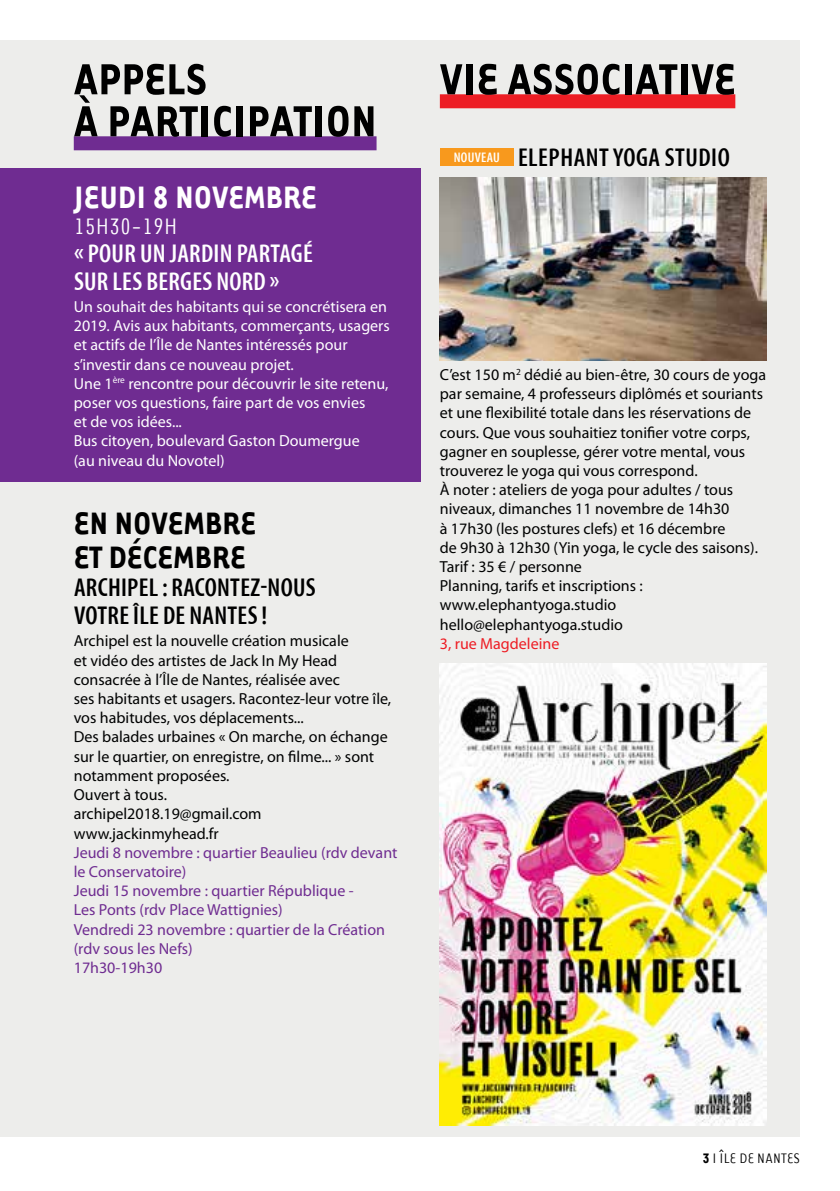
<style>
.page{position:relative;width:840px;height:1191px;background:#fff}
.page>*{position:absolute;margin:0;border:0;box-sizing:border-box;transform-origin:0 0}
.t1{font:700 50px/42px "Tarzana Narrow";letter-spacing:.015em;color:#000}
.t2{font:700 36px/34px "Tarzana Narrow";color:#000}
.t3{font:700 36px "Tarzana Narrow";color:#fff}
.t4{font:600 condensed 26px/28px "Myriad Pro";letter-spacing:.01em;color:#000}
.t5{font:600 condensed 26px/28px "Myriad Pro";letter-spacing:.01em;color:#fff}
.t6{font:26px "Tarzana Narrow";letter-spacing:.005em;color:#fff}
.t7{font:16px/19.2px "Myriad Pro";color:#000101}
.t8{font:16px/19.2px "Myriad Pro";color:#fff}
.t9{font:16px/19.2px "Myriad Pro";color:#6f2c91}
.t10{font:16px "Myriad Pro";color:#ed1d24}
.t11{font:16px "Tarzana Narrow";letter-spacing:.015em;color:#000}
.s1{font-weight:700}
</style>
<div class="page">
<div style="left:0;top:40px;width:799px;height:1096px;background:#ededeb"></div>
<div style="left:0;top:168px;width:420px;height:314px;background:#6f2c91"></div>
<div style="left:74px;top:136px;width:302px;height:14px;background:#6f2c91"></div>
<div style="left:439px;top:94px;width:296px;height:14px;background:#ed1d24"></div>
<div style="left:439px;top:149px;width:74px;height:17px;background:#f8991d"></div>
<img style="left:439px;top:663px;width:326px;height:463px">
<img style="left:439px;top:177px;width:326px;height:183px">
<h1 class="t1" style="left:74px;top:56px;width:92px">APPELS<br>À PARTICI</h1>
<h1 class="t1" style="left:247px;top:98px;width:45px">PATION</h1>
<h2 class="t3" style="left:74px;top:174px;width:120px">JEUDI 8 NOVEMBRE</h2>
<h3 class="t6" style="left:74px;top:210px;width:105px">15h30-19h</h3>
<h3 class="t5" style="left:74px;top:240px;width:240px">« POUR UN JARDIN PARTAGÉ<br>SUR LES BERGES NORD »</h3>
<p class="t8" style="left:74px;top:297px;width:317px">Un souhait des habitants qui se concrétisera en 2019. Avis aux habitants, commerçants, usagers et actifs de l’Île de Nantes intéressés pour s’investir dans ce nouveau projet.<br>Une 1<sup>ère</sup> rencontre pour découvrir le site retenu, poser vos questions, faire part de vos envies<br>et de vos idées...<br>Bus citoyen, boulevard Gaston Doumergue<br>(au niveau du Novotel)</p>
<h2 class="t2" style="left:74px;top:505px;width:60px">EN NOVEMBRE<br>ET DÉCEMBRE</h2>
<h3 class="t4" style="left:74px;top:574px;width:243px">ARCHIPEL: RACONTEZ-NOUS<br>VOTRE ÎLE DE NANTES !</h3>
<p class="t7" style="left:74px;top:631px;width:319px">Archipel est la nouvelle création musicale<br>et vidéo des artistes de Jack In My Head consacrée à l’Île de Nantes, réalisée avec<br>ses habitants et usagers. Racontez-leur votre île, vos habitudes, vos déplacements...<br>Des balades urbaines « On marche, on échange sur le quartier, on enregistre, on filme... » sont notamment proposées.<br>Ouvert à tous.<br>archipel2018.19@gmail.com www.jackinmyhead.fr</p>
<p class="t9" style="left:74px;top:842px;width:325px">Jeudi 8 novembre : quartier Beaulieu (rdv devant le Conservatoire)<br>Jeudi 15 novembre : quartier République -<br>Les Ponts (rdv Place Wattignies)<br>Vendredi 23 novembre : quartier de la Création (rdv sous les Nefs)<br>17h30-19h30</p>
<h1 class="t1" style="left:440px;top:56px;width:296px">VIE ASSOCIATIVE</h1>
<h3 class="t4" style="left:453px;top:144px;width:277px"><sup>NOUVEAU</sup> ELEPHANTYOGA STUDIO</h3>
<p class="t7" style="left:439px;top:365px;width:327px">C’est 150 m<sup>2</sup> dédié au bien-être, 30 cours de yoga par semaine, 4 professeurs diplômés et souriants et une flexibilité totale dans les réservations de cours. Que vous souhaitiez tonifier votre corps, gagner en souplesse, gérer votre mental, vous trouverez le yoga qui vous correspond.<br>À noter : ateliers de yoga pour adultes / tous niveaux, dimanches 11 novembre de 14h30<br>à 17h30 (les postures clefs) et 16 décembre<br>de 9h30 à 12h30 (Yin yoga, le cycle des saisons).<br>Tarif : 35 € / personne<br>Planning, tarifs et inscriptions : www.elephantyoga.studio hello@elephantyoga.studio</p>
<p class="t10" style="left:439px;top:633px;width:121px">3, rue Magdeleine</p>
<p class="t11" style="left:702px;top:1148px;width:99px"><span class="s1">3</span> I ÎLE DE NANTES</p>
</div>
